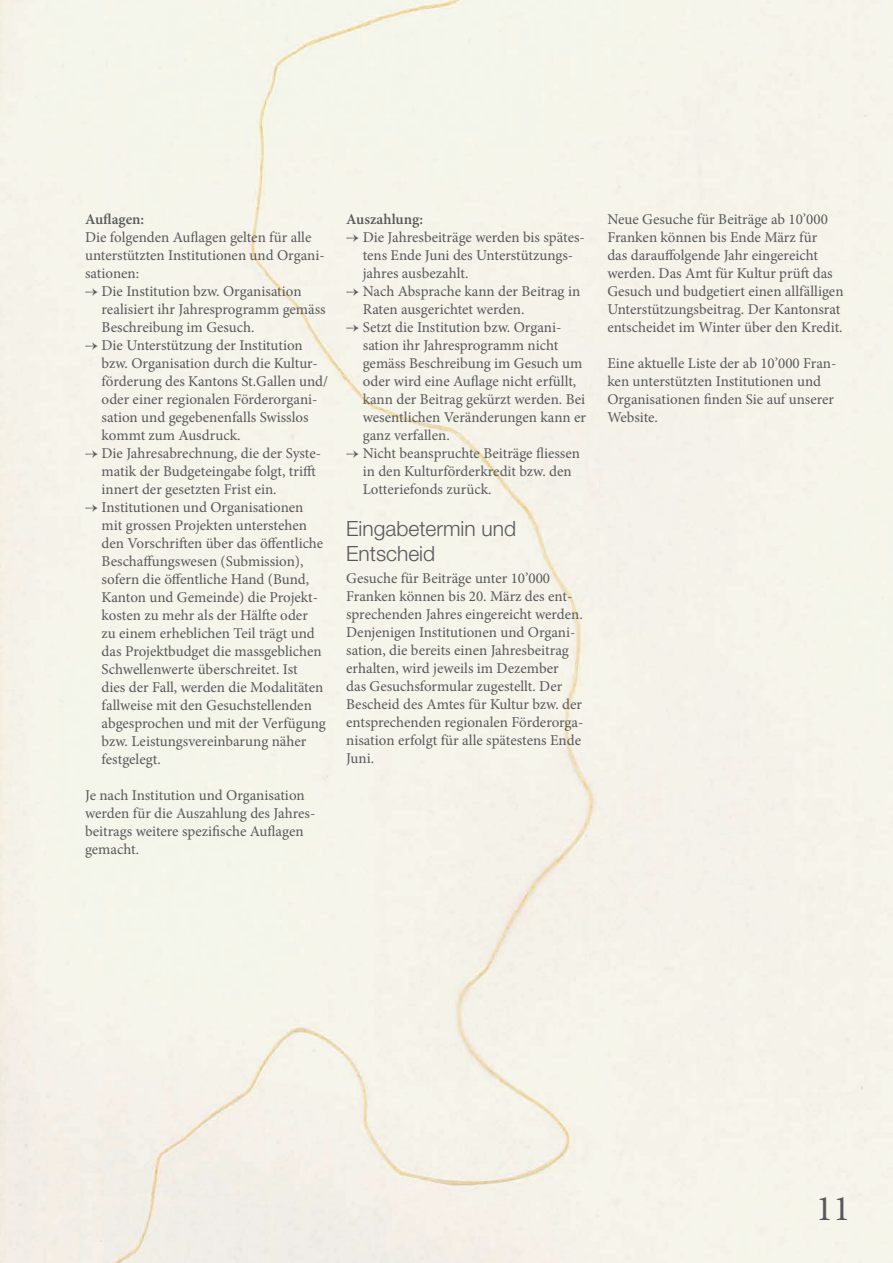
<style>
.page{position:relative;width:893px;height:1263px;background:#f4f4e9}
.page>*{position:absolute;margin:0;border:0;box-sizing:border-box;transform-origin:0 0}
.t1{font:36px "Minion Pro";color:#57585a}
.t2{font:300 21px/24.8px "Helvetica Neue LT Std";color:#57585a}
.t3{font:15px/18px "Minion Pro";color:#57585a}
.t4{font:600 15px "Minion Pro";color:#57585a}
</style>
<div class="page">
<p class="t4" style="left:85px;top:208px;width:61px">Auflagen:</p>
<p class="t3" style="left:85px;top:228px;width:241px">Die folgenden Auflagen gelten für alle unterstützten Institutionen und Organi&shy;sationen:</p>
<p class="t3" style="left:102px;top:282px;width:226px;text-indent:-17px">→ Die Institution bzw. Organisation realisiert ihr Jahresprogramm gemäss<br>Beschreibung im Gesuch.</p>
<p class="t3" style="left:102px;top:336px;width:228px;text-indent:-17px">→ Die Unterstützung der Institution bzw. Organisation durch die Kultur&shy;förderung des Kantons St.Gallen und/ oder einer regionalen Förderorgani&shy;sation und gegebenenfalls Swisslos kommt zum Ausdruck.</p>
<p class="t3" style="left:102px;top:444px;width:221px;text-indent:-17px">→ Die Jahresabrechnung, die der Syste&shy;matik der Budgeteingabe folgt, trifft innert der gesetzten Frist ein.</p>
<p class="t3" style="left:102px;top:498px;width:226px;text-indent:-17px">→ Institutionen und Organisationen mit grossen Projekten unterstehen den Vorschriften über das öffentliche Beschaffungswesen (Submission), sofern die öffentliche Hand (Bund, Kanton und Gemeinde) die Projekt&shy;kosten zu mehr als der Hälfte oder<br>zu einem erheblichen Teil trägt und das Projektbudget die massgeblichen Schwellenwerte überschreitet. Ist<br>dies der Fall, werden die Modalitäten fallweise mit den Gesuchstellenden abgesprochen und mit der Verfügung bzw. Leistungsvereinbarung näher festgelegt.</p>
<p class="t3" style="left:85px;top:786px;width:232px">Je nach Institution und Organisation werden für die Auszahlung des Jahres&shy;beitrags weitere spezifische Auflagen gemacht.</p>
<p class="t4" style="left:346px;top:208px;width:78px">Auszahlung:</p>
<p class="t3" style="left:363px;top:228px;width:224px;text-indent:-17px">→ Die Jahresbeiträge werden bis spätes&shy;tens Ende Juni des Unterstützungs&shy;jahres ausbezahlt.</p>
<p class="t3" style="left:363px;top:282px;width:219px;text-indent:-17px">→ Nach Absprache kann der Beitrag in<br>Raten ausgerichtet werden.</p>
<p class="t3" style="left:363px;top:318px;width:225px;text-indent:-17px">→ Setzt die Institution bzw. Organi&shy;sation ihr Jahresprogramm nicht gemäss Beschreibung im Gesuch um oder wird eine Auflage nicht erfüllt, kann der Beitrag gekürzt werden. Bei wesentlichen Veränderungen kann er ganz verfallen.</p>
<p class="t3" style="left:363px;top:444px;width:219px;text-indent:-17px">→ Nicht beanspruchte Beiträge fliessen in den Kulturförderkredit bzw. den<br>Lotteriefonds zurück.</p>
<h2 class="t2" style="left:346px;top:516px;width:171px">Eingabetermin und<br>Entscheid</h2>
<p class="t3" style="left:346px;top:570px;width:239px">Gesuche für Beiträge unter 10’000<br>Franken können bis 20. März des ent&shy;sprechenden Jahres eingereicht werden.<br>Denjenigen Institutionen und Organi&shy;sation, die bereits einen Jahresbeitrag erhalten, wird jeweils im Dezember<br>das Gesuchsformular zugestellt. Der Bescheid des Amtes für Kultur bzw. der entsprechenden regionalen Förderorga&shy;nisation erfolgt für alle spätestens Ende Juni.</p>
<p class="t3" style="left:607px;top:210px;width:238px">Neue Gesuche für Beiträge ab 10’000<br>Franken können bis Ende März für<br>das darauffolgende Jahr eingereicht werden. Das Amt für Kultur prüft das Gesuch und budgetiert einen allfälligen Unterstützungsbeitrag. Der Kantonsrat entscheidet im Winter über den Kredit.</p>
<p class="t3" style="left:607px;top:354px;width:231px">Eine aktuelle Liste der ab 10’000 Fran&shy;ken unterstützten Institutionen und<br>Organisationen finden Sie auf unserer<br>Website.</p>
<h1 class="t1" style="left:816px;top:1185px;width:36px">11</h1>
</div>
